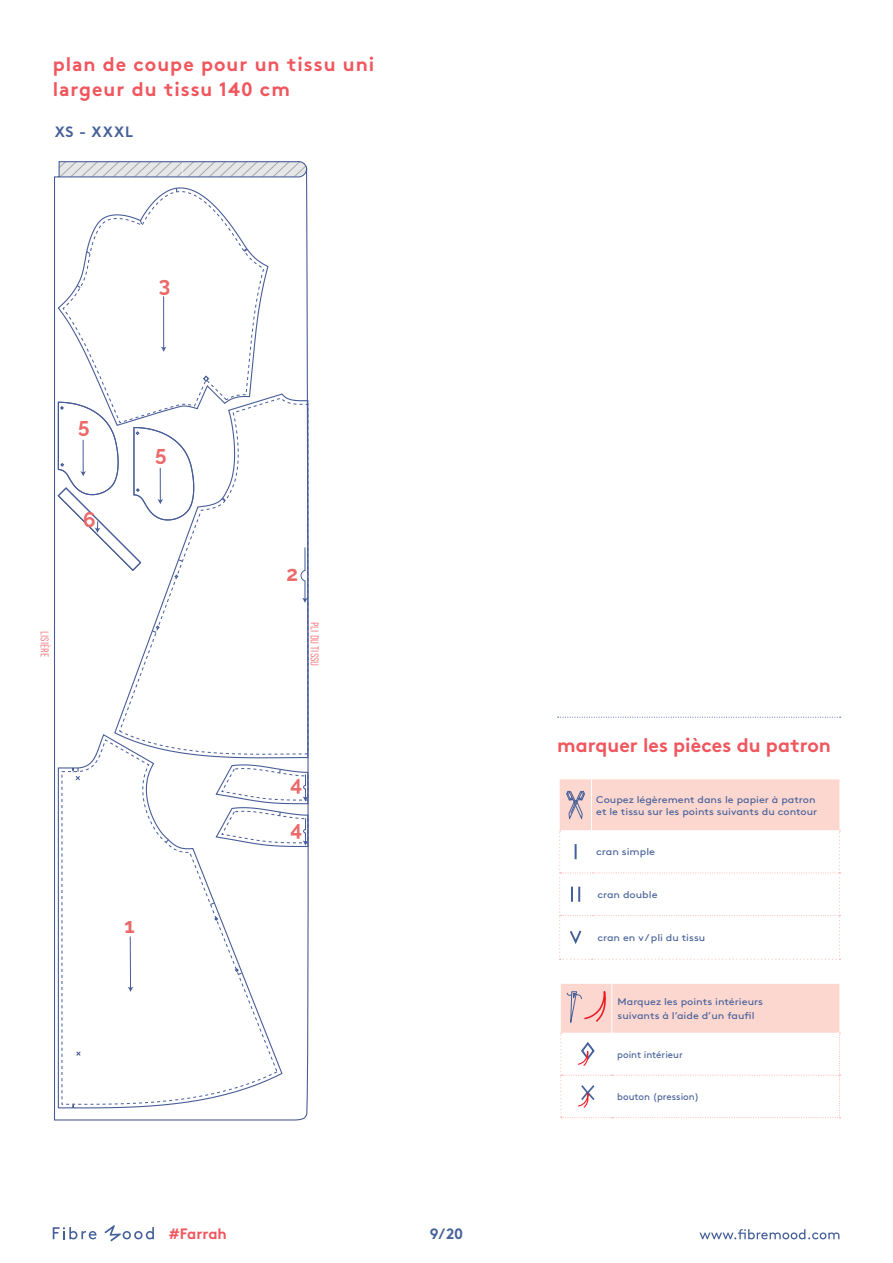
<style>
.page{position:relative;width:893px;height:1263px;background:#fff}
.page>*{position:absolute;margin:0;border:0;box-sizing:border-box;transform-origin:0 0}
.t1{font:700 21px/44.1px "Raleway";color:#ec6969}
.t2{font:700 19.5px/25.5px "Brown";letter-spacing:.05em;color:#f0565d}
.t3{font:700 19.5px "Brown";color:#f0565d}
.t4{font:700 15px "Brown";letter-spacing:.05em;color:#456099}
.t5{font:700 15px "Brown";color:#f0565d}
.t6{font:300 condensed 11.55px "DIN Next LT Pro";color:#f0565d}
.t7{font:9.75px/12px "Brown";color:#456099;scale:1.11 1}
.t8{font:9.75px "Brown";color:#456099}
</style>
<div class="page">
<svg style="left:699px;top:1229px;width:140px;height:10px"></svg>
<svg style="left:53px;top:1227px;width:44px;height:12px"></svg>
<svg style="left:104px;top:1225px;width:50px;height:16px"></svg>
<svg style="left:54px;top:161px;width:255px;height:960px"></svg>
<svg style="left:202px;top:375px;width:8px;height:8px"></svg>
<svg style="left:558px;top:717px;width:283px;height:1px"></svg>
<svg style="left:559px;top:779px;width:281px;height:181px"></svg>
<svg style="left:560px;top:984px;width:280px;height:134px"></svg>
<h2 class="t2" style="left:53px;top:49px;width:323px">plan de coupe pour un tissu uni largeur du tissu 140 cm</h2>
<h3 class="t4" style="left:55px;top:120px;width:80px">XS - XXXL</h3>
<h1 class="t1" style="left:78px;top:404px;width:13px">5</h1>
<h1 class="t1" style="left:83px;top:497px;width:14px">6</h1>
<p class="t6" style="left:51px;top:631px;width:27px;rotate:90deg">LISIÈRE</p>
<h1 class="t1" style="left:159px;top:262px;width:13px">3</h1>
<h1 class="t1" style="left:155px;top:432px;width:13px">5</h1>
<h1 class="t1" style="left:125px;top:904px;width:12px">1</h1>
<h1 class="t1" style="left:286px;top:552px;width:13px">2</h1>
<p class="t6" style="left:321px;top:622px;width:46px;rotate:90deg">PLI DU TISSU</p>
<h1 class="t1" style="left:290px;top:762px;width:13px">4<br>4</h1>
<h3 class="t5" style="left:169px;top:1222px;width:60px">#Farrah</h3>
<h3 class="t4" style="left:430px;top:1221px;width:35px">9/20</h3>
<h2 class="t3" style="left:557px;top:729px;width:275px">marquer les pièces du patron</h2>
<p class="t7" style="left:596px;top:792px;width:201px">Coupez légèrement dans le papier à patron et le tissu sur les points suivants du contour</p>
<p class="t7" style="left:596px;top:845px;width:55px">cran simple</p>
<p class="t7" style="left:597px;top:888px;width:56px">cran double</p>
<p class="t7" style="left:597px;top:931px;width:99px">cran en v / pli du tissu</p>
<p class="t7" style="left:617px;top:994px;width:133px;line-height:13.8px">Marquez les points intérieurs suivants à l’aide d’un faufil</p>
<p class="t8" style="left:617px;top:1047px;width:67px">point intérieur</p>
<p class="t8" style="left:617px;top:1089px;width:83px">bouton (pression)</p>
</div>
